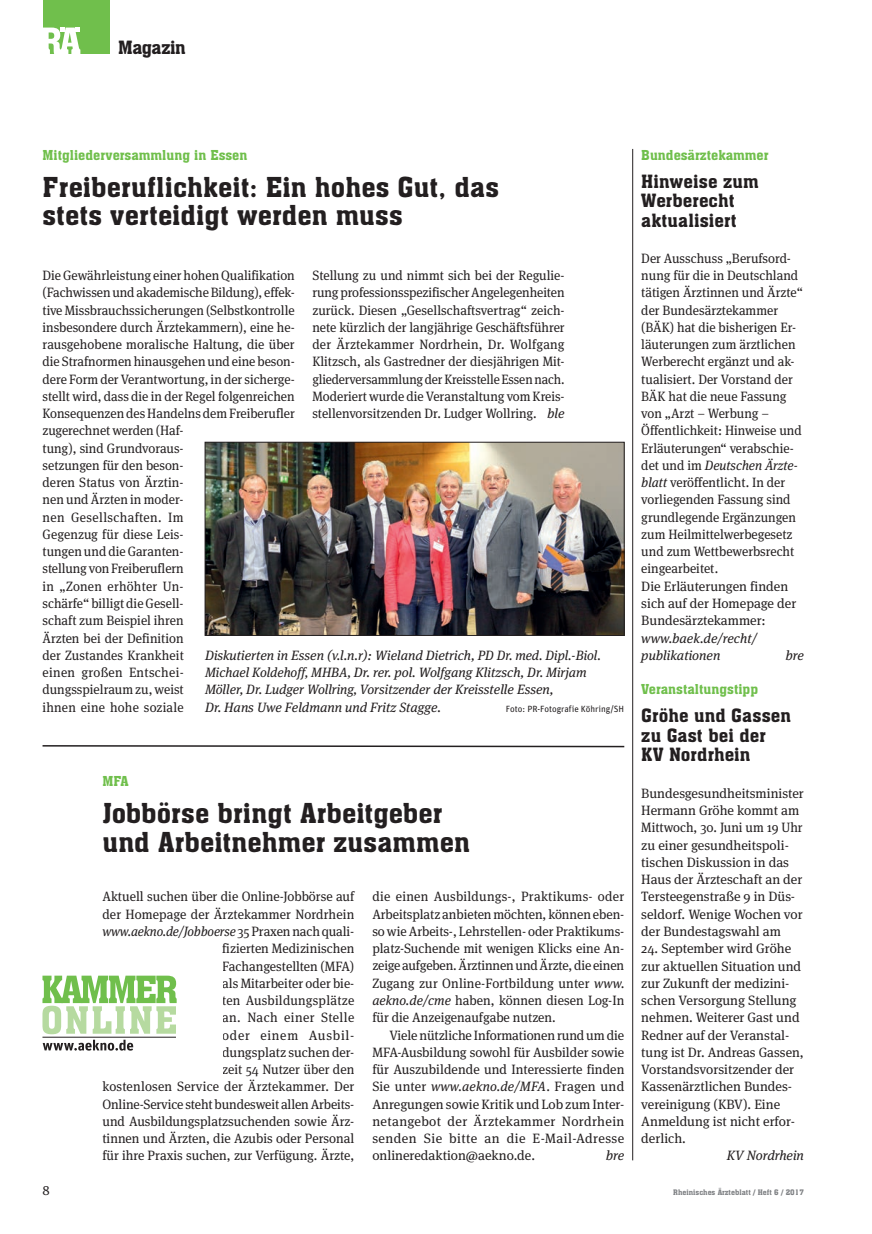
<style>
.page{position:relative;width:872px;height:1234px;background:#fff}
.page>*{position:absolute;margin:0;border:0;box-sizing:border-box;transform-origin:0 0}
.t1{font:27px/28.5px "Aachen BT";letter-spacing:.005em;color:#231f20}
.t2{font:18px/19.5px "Aachen BT";letter-spacing:.005em;color:#231f20}
.t3{font:18px "Aachen BT";letter-spacing:-.02em;color:#231f20}
.t4{font:13.5px/17.2px "Meta Serif OT";color:#231f20;scale:.96 1}
.t5{font:13.5px/17.2px "Meta Serif OT";color:#231f20}
.t6{font:italic 13.5px/17.2px "Meta Serif OT";color:#231f20}
.t7{font:13.5px "Aachen BT";color:#70bf4c}
.t8{font:9px "Unit";color:#231f20}
.t9{font:7.5px "Aachen BT";color:#808285}
.s1{font-style:italic}
</style>
<div class="page">
<div style="left:43px;top:0;width:66px;height:54px;background:#70bf4c"></div>
<svg style="left:43px;top:28px;width:37px;height:26px"></svg>
<hr style="left:632px;top:149px;width:1px;height:1011px;background:#231f20">
<svg style="left:42px;top:745px;width:583px;height:3px"></svg>
<svg style="left:42px;top:975px;width:135px;height:75px"></svg>
<hr style="left:42px;top:1036px;width:134px;height:1px;background:#231f20">
<img style="left:207px;top:444px;width:415px;height:189px">
<div style="left:205px;top:442px;width:419px;height:193px;border:1px solid #231f20"></div>
<h2 class="t3" style="left:118px;top:36px;width:69px">Magazin</h2>
<p class="t7" style="left:43px;top:146px;width:206px">Mitgliederversammlung in Essen</p>
<h1 class="t1" style="left:43px;top:172px;width:458px">Freiberuflichkeit: Ein hohes Gut, das stets verteidigt werden muss</h1>
<p class="t4" style="left:312px;top:266px;width:264px;text-align:justify">Stellung zu und nimmt sich bei der Regulie&shy;rung professionsspezifischer Angelegenheiten zurück. Diesen „Gesellschaftsvertrag“ zeich&shy;nete kürzlich der langjährige Geschäftsführer der Ärztekammer Nordrhein, Dr. Wolfgang Klitzsch, als Gastredner der diesjährigen Mit&shy;gliederversammlung der Kreisstelle Essen nach.<br>Moderiert wurde die Veranstaltung vom Kreis&shy;stellenvorsitzenden Dr. Ludger Wollring. <span class="s1">ble</span></p>
<p class="t4" style="left:43px;top:266px;width:264px">Die Gewährleistung einer hohen Qualifikation (Fachwissen und akademische Bildung), effek&shy;tive Missbrauchssicherungen (Selbstkontrolle insbesondere durch Ärztekammern), eine he&shy;rausgehobene moralische Haltung, die über die Strafnormen hinausgehen und eine beson&shy;dere Form der Verantwortung, in der sicherge&shy;stellt wird, dass die in der Regel folgenreichen<br>Konsequenzen des Handelns dem Freiberufler zugerechnet werden (Haf-<br>tung), sind Grundvoraus-<br>setzungen für den beson-<br>deren Status von Ärztin-<br>nen und Ärzten in moder-<br>nen Gesellschaften. Im<br>Gegenzug für diese Leis-<br>tungen und die Garanten-<br>stellung von Freiberuflern<br>in „Zonen erhöhter Un-<br>schärfe“ billigt die Gesell-<br>schaft zum Beispiel ihren<br>Ärzten bei der Definition<br>der Zustandes Krankheit<br>einen großen Entschei-<br>dungsspielraum zu, weist<br>ihnen eine hohe soziale</p>
<p class="t6" style="left:205px;top:646px;width:397px">Diskutierten in Essen (v.l.n.r): Wieland Dietrich, PD Dr. med. Dipl.-Biol.<br>Michael Koldehoff, MHBA, Dr. rer. pol. Wolfgang Klitzsch, Dr. Mirjam Möller, Dr. Ludger Wollring, Vorsitzender der Kreisstelle Essen,<br>Dr. Hans Uwe Feldmann und Fritz Stagge.</p>
<p class="t8" style="left:506px;top:702px;width:120px">Foto: PR-Fotografie Köhring/SH</p>
<p class="t7" style="left:102px;top:772px;width:28px">MFA</p>
<h1 class="t1" style="left:102px;top:798px;width:369px">Jobbörse bringt Arbeitgeber und Arbeitnehmer zusammen</h1>
<p class="t5" style="left:102px;top:887px;width:253px;text-align:right">Aktuell suchen über die Online-Jobbörse auf der Homepage der Ärztekammer Nordrhein <span class="s1">www.aekno.de/Jobboerse</span> 35 Praxen nach quali&shy;fizierten Medizinischen<br>Fachangestellten (MFA)<br>als Mitarbeiter oder bie-<br>ten Ausbildungsplätze<br>an. Nach einer Stelle<br>oder einem Ausbil-<br>dungsplatz suchen der-<br>zeit 54 Nutzer über den<br>kostenlosen Service der Ärztekammer. Der Online-Service steht bundesweit allen Arbeits&shy;und Ausbildungsplatzsuchenden sowie Ärz&shy;tinnen und Ärzten, die Azubis oder Personal für ihre Praxis suchen, zur Verfügung. Ärzte,</p>
<p class="t5" style="left:372px;top:887px;width:253px;text-align:justify">die einen Ausbildungs-, Praktikums- oder Arbeitsplatz anbieten möchten, können eben&shy;so wie Arbeits-, Lehrstellen- oder Praktikums&shy;platz-Suchende mit wenigen Klicks eine An&shy;zeige aufgeben. Ärztinnen und Ärzte, die einen Zugang zur Online-Fortbildung unter <span class="s1">www. aekno.de/cme</span> haben, können diesen Log-In für die Anzeigenaufgabe nutzen.</p>
<p class="t5" style="left:372px;top:1025px;width:254px;text-align:justify;text-indent:17px">Viele nützliche Informationen rund um die MFA-Ausbildung sowohl für Ausbilder sowie für Auszubildende und Interessierte finden Sie unter <span class="s1">www.aekno.de/MFA</span>. Fragen und Anregungen sowie Kritik und Lob zum Inter&shy;netangebot der Ärztekammer Nordrhein senden Sie bitte an die E-Mail-Adresse onlineredaktion@aekno.de.</p>
<p class="t6" style="left:605px;top:1146px;width:20px">bre</p>
<p class="t7" style="left:641px;top:146px;width:129px">Bundesärztekammer</p>
<h2 class="t2" style="left:641px;top:171px;width:119px">Hinweise zum<br>Werberecht aktualisiert</h2>
<p class="t4" style="left:641px;top:249px;width:170px">Der Ausschuss „Berufsord&shy;nung für die in Deutschland tätigen Ärztinnen und Ärzte“ der Bundesärztekammer (BÄK) hat die bisherigen Er&shy;läuterungen zum ärztlichen<br>Werberecht ergänzt und ak&shy;tualisiert. Der Vorstand der<br>BÄK hat die neue Fassung von „Arzt – Werbung –<br>Öffentlichkeit: Hinweise und<br>Erläuterungen“ verabschie&shy;det und im <span class="s1">Deutschen Ärzte&shy;blatt</span> veröffentlicht. In der vorliegenden Fassung sind grundlegende Ergänzungen zum Heilmittelwerbegesetz und zum Wettbewerbsrecht eingearbeitet.<br>Die Erläuterungen finden sich auf der Homepage der<br>Bundesärztekammer:</p>
<p class="t6" style="left:641px;top:629px;width:117px">www.baek.de/recht/ publikationen</p>
<p class="t6" style="left:785px;top:646px;width:20px">bre</p>
<p class="t7" style="left:641px;top:680px;width:118px">Veranstaltungstipp</p>
<h2 class="t2" style="left:641px;top:705px;width:151px">Gröhe und Gassen zu Gast bei der<br>KV Nordrhein</h2>
<p class="t5" style="left:641px;top:784px;width:164px">Bundesgesundheitsminister<br>Hermann Gröhe kommt am<br>Mittwoch, 30. Juni um 19 Uhr zu einer gesundheitspoli&shy;tischen Diskussion in das<br>Haus der Ärzteschaft an der<br>Tersteegenstraße 9 in Düs&shy;seldorf. Wenige Wochen vor der Bundestagswahl am</p>
<p class="t5" style="left:641px;top:939px;width:164px">24. September wird Gröhe zur aktuellen Situation und zur Zukunft der medizini&shy;schen Versorgung Stellung nehmen. Weiterer Gast und<br>Redner auf der Veranstal&shy;tung ist Dr. Andreas Gassen,<br>Vorstandsvorsitzender der<br>Kassenärztlichen Bundes&shy;vereinigung (KBV). Eine<br>Anmeldung ist nicht erfor&shy;derlich.</p>
<p class="t6" style="left:726px;top:1146px;width:79px">KV Nordrhein</p>
<p class="t5" style="left:43px;top:1181px;width:9px">8</p>
<p class="t9" style="left:673px;top:1187px;width:132px">Rheinisches Ärzteblatt / Heft 6 / 2017</p>
</div>
